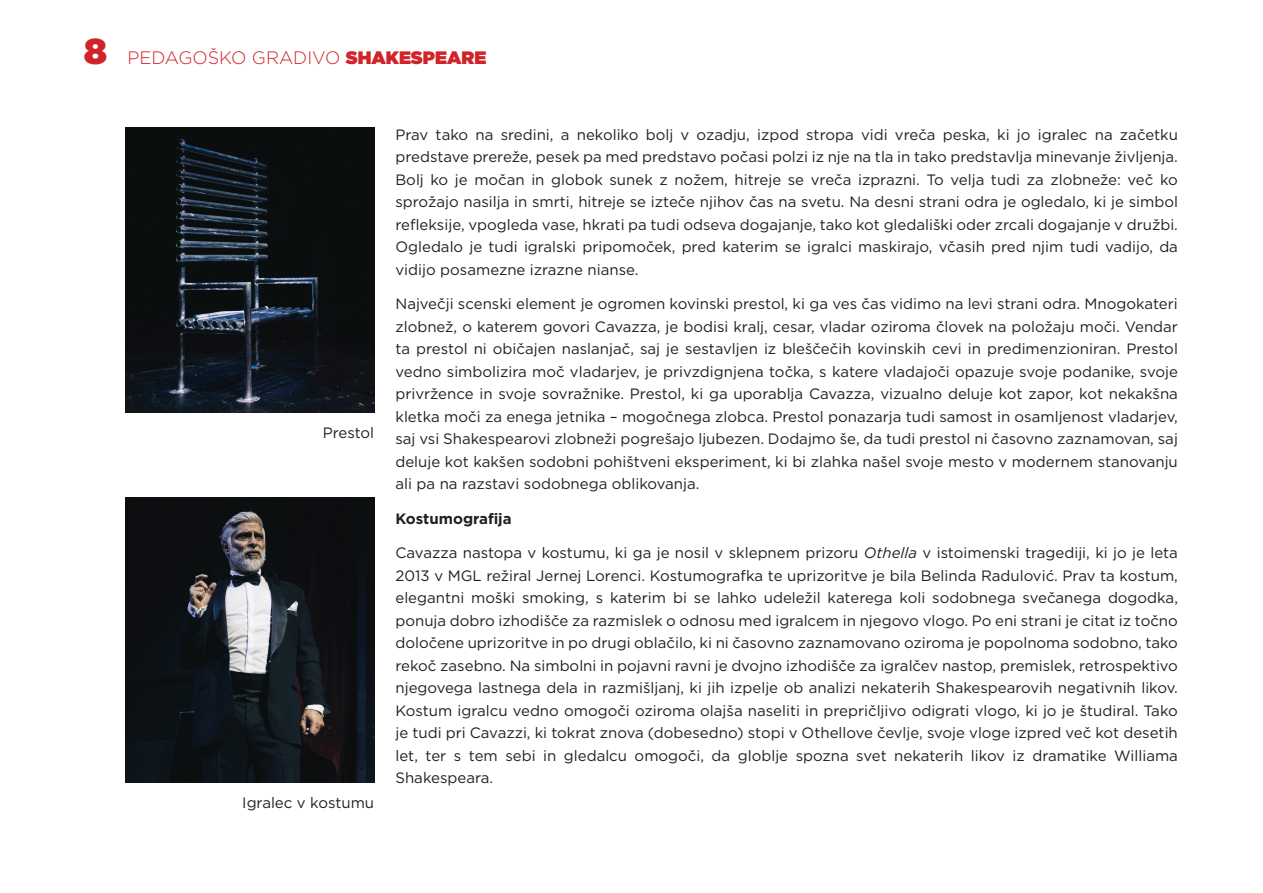
<style>
.page{position:relative;width:1263px;height:893px;background:#fff}
.page>*{position:absolute;margin:0;border:0;box-sizing:border-box;transform-origin:0 0}
.t1{font:300 18px "Gotham";color:#d1232a}
.t2{font:15px/22.5px "Gotham";color:#231f20;text-align:justify}
.t3{font:700 15px "Gotham";color:#231f20}
.s1{font-weight:900;font-size:36px}
.s2{font-weight:900}
.s3{font-style:italic}
</style>
<div class="page">
<img style="left:125px;top:128px;width:249px;height:284px">
<img style="left:125px;top:497px;width:249px;height:285px">
<p class="t1" style="left:84px;top:46px;width:404px"><span class="s1">8</span> PEDAGOŠKO GRADIVO <span class="s2">SHAKESPEARE</span></p>
<p class="t2" style="left:323px;top:421px;width:53px">Prestol</p>
<p class="t2" style="left:242px;top:791px;width:133px">Igralec v kostumu</p>
<p class="t2" style="left:395px;top:123px;width:784px">Prav tako na sredini, a nekoliko bolj v ozadju, izpod stropa vidi vreča peska, ki jo igralec na začetku predstave prereže, pesek pa med predstavo počasi polzi iz nje na tla in tako predstavlja minevanje življenja.<br>Bolj ko je močan in globok sunek z nožem, hitreje se vreča izprazni. To velja tudi za zlobneže: več ko sprožajo nasilja in smrti, hitreje se izteče njihov čas na svetu. Na desni strani odra je ogledalo, ki je simbol refleksije, vpogleda vase, hkrati pa tudi odseva dogajanje, tako kot gledališki oder zrcali dogajanje v družbi.<br>Ogledalo je tudi igralski pripomoček, pred katerim se igralci maskirajo, včasih pred njim tudi vadijo, da vidijo posamezne izrazne nianse.</p>
<p class="t2" style="left:395px;top:292px;width:784px">Največji scenski element je ogromen kovinski prestol, ki ga ves čas vidimo na levi strani odra. Mnogokateri zlobnež, o katerem govori Cavazza, je bodisi kralj, cesar, vladar oziroma človek na položaju moči. Vendar ta prestol ni običajen naslanjač, saj je sestavljen iz bleščečih kovinskih cevi in predimenzioniran. Prestol vedno simbolizira moč vladarjev, je privzdignjena točka, s katere vladajoči opazuje svoje podanike, svoje privržence in svoje sovražnike. Prestol, ki ga uporablja Cavazza, vizualno deluje kot zapor, kot nekakšna kletka moči za enega jetnika – mogočnega zlobca. Prestol ponazarja tudi samost in osamljenost vladarjev, saj vsi Shakespearovi zlobneži pogrešajo ljubezen. Dodajmo še, da tudi prestol ni časovno zaznamovan, saj deluje kot kakšen sodobni pohištveni eksperiment, ki bi zlahka našel svoje mesto v modernem stanovanju ali pa na razstavi sodobnega oblikovanja.</p>
<p class="t3" style="left:395px;top:508px;width:118px">Kostumografija</p>
<p class="t2" style="left:395px;top:541px;width:784px">Cavazza nastopa v kostumu, ki ga je nosil v sklepnem prizoru <span class="s3">Othella</span> v istoimenski tragediji, ki jo je leta 2013 v MGL režiral Jernej Lorenci. Kostumografka te uprizoritve je bila Belinda Radulović. Prav ta kostum, elegantni moški smoking, s katerim bi se lahko udeležil katerega koli sodobnega svečanega dogodka, ponuja dobro izhodišče za razmislek o odnosu med igralcem in njegovo vlogo. Po eni strani je citat iz točno določene uprizoritve in po drugi oblačilo, ki ni časovno zaznamovano oziroma je popolnoma sodobno, tako rekoč zasebno. Na simbolni in pojavni ravni je dvojno izhodišče za igralčev nastop, premislek, retrospektivo njegovega lastnega dela in razmišljanj, ki jih izpelje ob analizi nekaterih Shakespearovih negativnih likov.<br>Kostum igralcu vedno omogoči oziroma olajša naseliti in prepričljivo odigrati vlogo, ki jo je študiral. Tako je tudi pri Cavazzi, ki tokrat znova (dobesedno) stopi v Othellove čevlje, svoje vloge izpred več kot desetih let, ter s tem sebi in gledalcu omogoči, da globlje spozna svet nekaterih likov iz dramatike Williama Shakespeara.</p>
</div>
